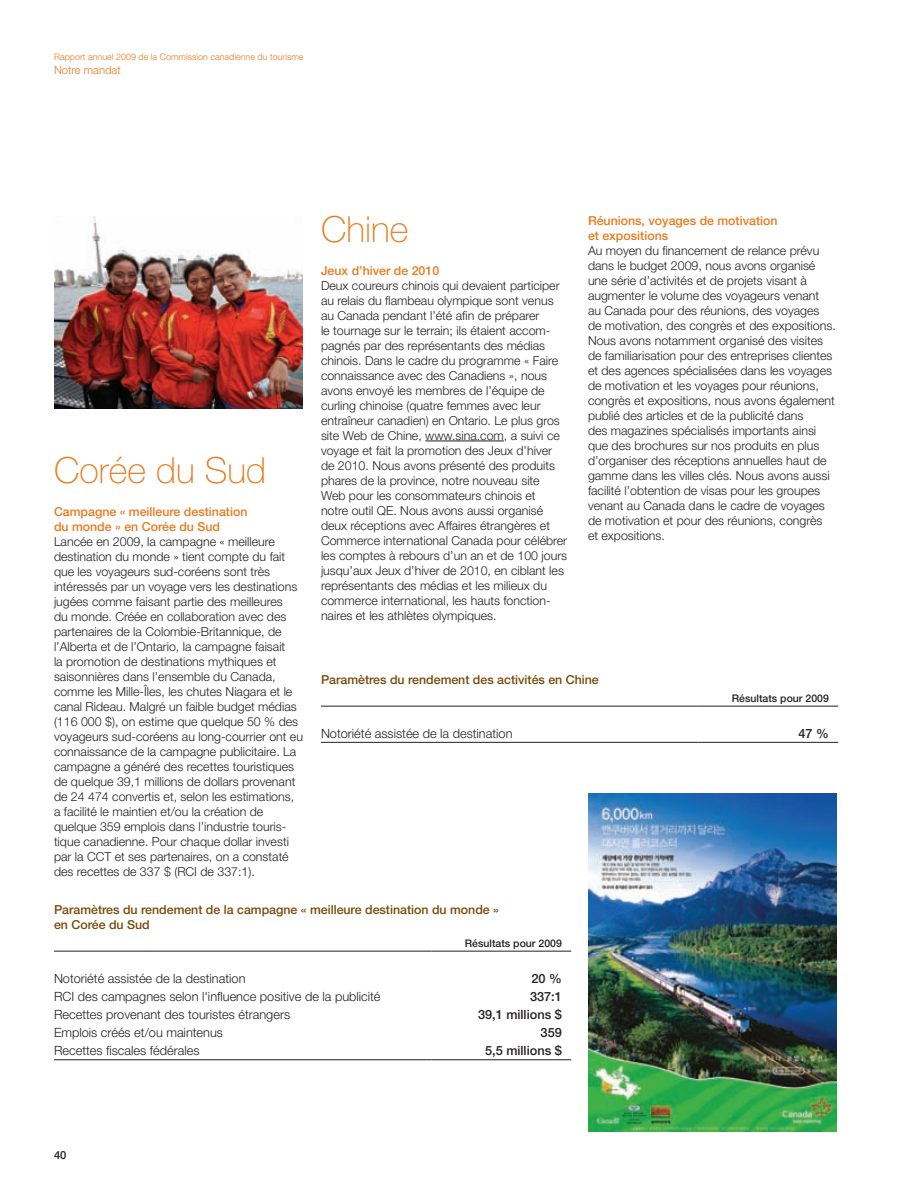
<style>
.page{position:relative;width:918px;height:1188px;background:#fff}
.page>*{position:absolute;margin:0;border:0;box-sizing:border-box;transform-origin:0 0}
.t1{font:100 36px "Helvetica Neue LT Std";color:#e87a1d}
.t2{font:300 12.75px "Helvetica Neue LT Std";color:#231f20}
.t3{font:500 12.75px "Helvetica Neue LT Std";color:#231f20}
.t4{font:300 12.3px/15px "Helvetica Neue LT Std";color:#231f20}
.t5{font:500 12.3px/15px "Helvetica Neue LT Std";color:#774907}
.t6{font:500 12.3px/15px "Helvetica Neue LT Std";color:#e87a1d}
.t7{font:300 11.25px "Helvetica Neue LT Std";color:#e87a1d}
.t8{font:500 11.25px "Helvetica Neue LT Std";color:#231f20}
.t9{font:500 10.5px "Helvetica Neue LT Std";color:#231f20}
.t10{font:300 9px "Helvetica Neue LT Std";color:#e87a1d}
</style>
<div class="page">
<hr style="left:54px;top:951px;width:377px;height:1px;background:#231f20">
<hr style="left:431px;top:951px;width:140px;height:1px;background:#231f20">
<hr style="left:54px;top:1060px;width:377px;height:1px;background:#231f20">
<hr style="left:431px;top:1060px;width:140px;height:1px;background:#231f20">
<hr style="left:425px;top:441px;width:79px;height:1px;background:#231f20">
<hr style="left:321px;top:706px;width:377px;height:1px;background:#231f20">
<hr style="left:698px;top:706px;width:140px;height:1px;background:#231f20">
<hr style="left:321px;top:742px;width:377px;height:1px;background:#231f20">
<hr style="left:698px;top:742px;width:140px;height:1px;background:#231f20">
<img style="left:588px;top:794px;width:249px;height:338px">
<img style="left:54px;top:216px;width:249px;height:192px">
<p class="t10" style="left:54px;top:52px;width:251px">Rapport annuel 2009 de la Commission canadienne du tourisme</p>
<p class="t7" style="left:54px;top:63px;width:68px">Notre mandat</p>
<h1 class="t1" style="left:321px;top:208px;width:89px">Chine</h1>
<p class="t6" style="left:321px;top:263px;width:120px">Jeux d’hiver de 2010</p>
<p class="t4" style="left:321px;top:278px;width:248px">Deux coureurs chinois qui devaient participer au relais du flambeau olympique sont venus au Canada pendant l’été afin de préparer<br>le tournage sur le terrain; ils étaient accom&shy;pagnés par des représentants des médias chinois. Dans le cadre du programme « Faire connaissance avec des Canadiens », nous avons envoyé les membres de l’équipe de curling chinoise (quatre femmes avec leur entraîneur canadien) en Ontario. Le plus gros site Web de Chine, www.sina.com, a suivi ce voyage et fait la promotion des Jeux d’hiver de 2010. Nous avons présenté des produits phares de la province, notre nouveau site Web pour les consommateurs chinois et<br>notre outil QE. Nous avons aussi organisé deux réceptions avec Affaires étrangères et Commerce international Canada pour célébrer les comptes à rebours d’un an et de 100 jours jusqu’aux Jeux d’hiver de 2010, en ciblant les représentants des médias et les milieux du commerce international, les hauts fonction&shy;naires et les athlètes olympiques.</p>
<p class="t6" style="left:588px;top:213px;width:191px">Réunions, voyages de motivation et expositions</p>
<p class="t4" style="left:588px;top:243px;width:249px">Au moyen du financement de relance prévu dans le budget 2009, nous avons organisé une série d’activités et de projets visant à augmenter le volume des voyageurs venant<br>au Canada pour des réunions, des voyages de motivation, des congrès et des expositions.<br>Nous avons notamment organisé des visites de familiarisation pour des entreprises clientes et des agences spécialisées dans les voyages de motivation et les voyages pour réunions, congrès et expositions, nous avons également publié des articles et de la publicité dans<br>des magazines spécialisés importants ainsi que des brochures sur nos produits en plus d’organiser des réceptions annuelles haut de gamme dans les villes clés. Nous avons aussi facilité l’obtention de visas pour les groupes venant au Canada dans le cadre de voyages de motivation et pour des réunions, congrès<br>et expositions.</p>
<h1 class="t1" style="left:54px;top:450px;width:214px">Corée du Sud</h1>
<p class="t6" style="left:54px;top:504px;width:195px">Campagne « meilleure destination du monde » en Corée du Sud</p>
<p class="t4" style="left:54px;top:534px;width:250px">Lancée en 2009, la campagne « meilleure destination du monde » tient compte du fait que les voyageurs sud-coréens sont très intéressés par un voyage vers les destinations jugées comme faisant partie des meilleures<br>du monde. Créée en collaboration avec des partenaires de la Colombie-Britannique, de l’Alberta et de l’Ontario, la campagne faisait<br>la promotion de destinations mythiques et saisonnières dans l’ensemble du Canada, comme les Mille-Îles, les chutes Niagara et le canal Rideau. Malgré un faible budget médias (116 000 $), on estime que quelque 50 % des voyageurs sud-coréens au long-courrier ont eu connaissance de la campagne publicitaire. La campagne a généré des recettes touristiques de quelque 39,1 millions de dollars provenant de 24 474 convertis et, selon les estimations, a facilité le maintien et/ou la création de quelque 359 emplois dans l’industrie touris&shy;tique canadienne. Pour chaque dollar investi par la CCT et ses partenaires, on a constaté des recettes de 337 $ (RCI de 337:1).</p>
<p class="t5" style="left:54px;top:902px;width:446px">Paramètres du rendement de la campagne « meilleure destination du monde » en Corée du Sud</p>
<p class="t9" style="left:465px;top:937px;width:99px">Résultats pour 2009</p>
<p class="t2" style="left:54px;top:971px;width:193px">Notoriété assistée de la destination</p>
<p class="t3" style="left:531px;top:971px;width:32px">20 %</p>
<p class="t2" style="left:54px;top:989px;width:328px">RCI des campagnes selon l'influence positive de la publicité</p>
<p class="t3" style="left:530px;top:989px;width:33px">337:1</p>
<p class="t2" style="left:54px;top:1007px;width:238px">Recettes provenant des touristes étrangers</p>
<p class="t3" style="left:478px;top:1007px;width:85px">39,1 millions $</p>
<p class="t2" style="left:54px;top:1025px;width:171px">Emplois créés et/ou maintenus</p>
<p class="t3" style="left:541px;top:1025px;width:23px">359</p>
<p class="t2" style="left:54px;top:1043px;width:147px">Recettes fiscales fédérales</p>
<p class="t3" style="left:485px;top:1043px;width:78px">5,5 millions $</p>
<p class="t5" style="left:321px;top:672px;width:279px">Paramètres du rendement des activités en Chine</p>
<p class="t9" style="left:732px;top:692px;width:99px">Résultats pour 2009</p>
<p class="t2" style="left:321px;top:726px;width:193px">Notoriété assistée de la destination</p>
<p class="t3" style="left:798px;top:726px;width:32px">47 %</p>
<p class="t8" style="left:54px;top:1149px;width:14px">40</p>
</div>
